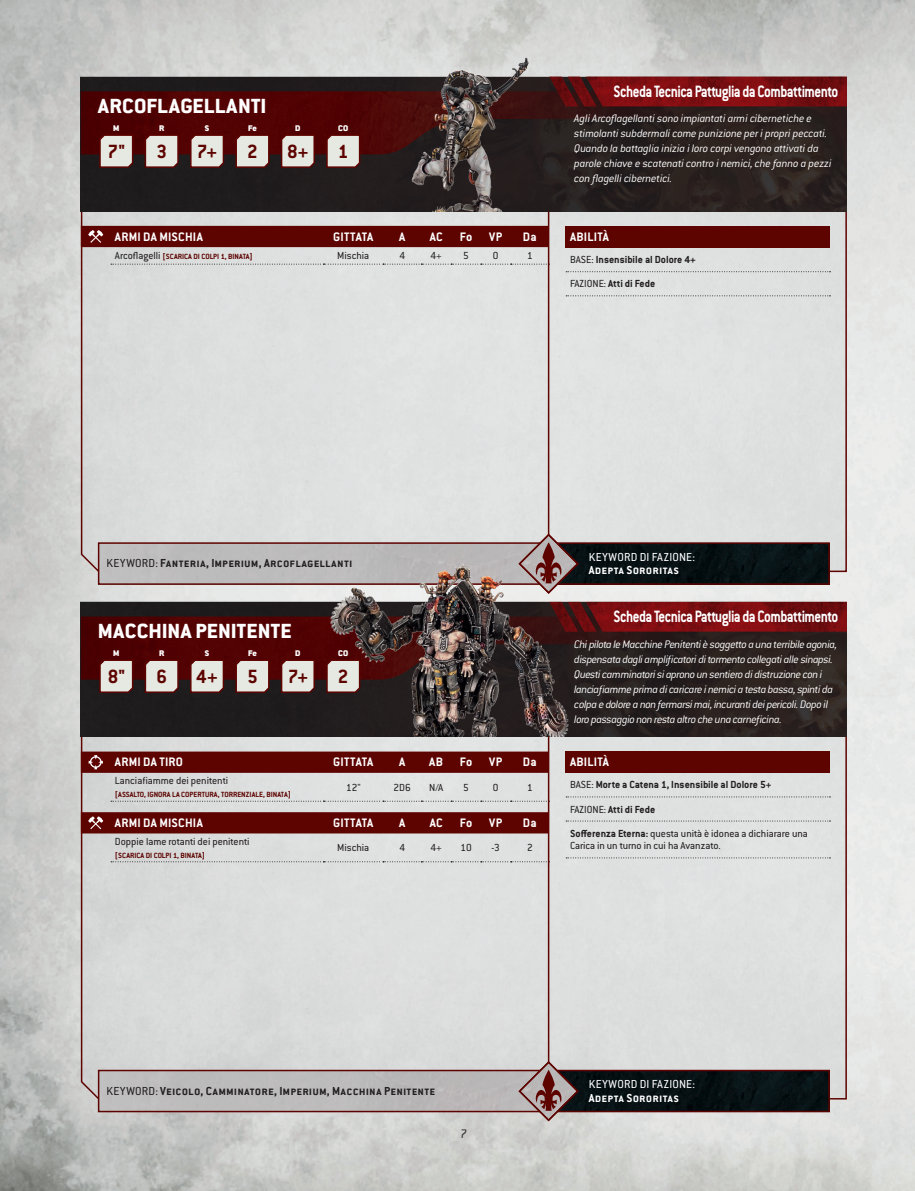
<style>
.page{position:relative;width:915px;height:1191px;background:#fff}
.page>*{position:absolute;margin:0;border:0;box-sizing:border-box;transform-origin:0 0}
.t1{font:800 22.5px "Conduit ITC Std";letter-spacing:.01em;color:#fff}
.t2{font:700 21px "Conduit ITC Std";color:#5d0300}
.t3{font:700 18px "Conduit ITC Std";letter-spacing:-.03em;color:#fff;scale:.82 1}
.t4{font:700 13.5px "Conduit ITC Std";letter-spacing:.02em;color:#fff}
.t5{font:300 13.5px "Conduit ITC Std";color:#231f20}
.t6{font:700 12.75px "Conduit ITC Std";letter-spacing:.01em;color:#231f20}
.t7{font:12.75px "Conduit ITC Std";letter-spacing:.02em;color:#fff}
.t8{font:700 12.75px "Conduit ITC Std";letter-spacing:.01em;color:#fff}
.t9{font:italic 300 12px/15px "Conduit ITC Std";letter-spacing:-.025em;color:#fff}
.t10{font:700 11.25px/24.2px "Conduit ITC Std";color:#231f20}
.t11{font:11.25px "Conduit ITC Std";color:#231f20}
.t12{font:900 9px "Conduit ITC Std";letter-spacing:.025em;color:#fff}
.t13{font:700 8.25px "Conduit ITC Std";color:#5d0300}
.s1{font-weight:400;font-size:11.25px;color:#231f20}
.s2{font-weight:400}
</style>
<div class="page">
<img style="left:0;top:0;width:914px;height:1191px">
<div style="left:80px;top:103px;width:767px;height:470px;background:#dfe1e1"></div>
<svg style="left:80px;top:631px;width:767px;height:469px"></svg>
<img style="left:81px;top:77px;width:765px;height:134px">
<img style="left:81px;top:602px;width:765px;height:134px">
<img style="left:101px;top:545px;width:725px;height:37px">
<div style="left:98px;top:542px;width:731px;height:43px;border:2px solid #5d0300"></div>
<img style="left:101px;top:1072px;width:725px;height:37px">
<div style="left:98px;top:1069px;width:731px;height:43px;border:2px solid #5d0300"></div>
<img style="left:81px;top:91px;width:765px;height:63px">
<img style="left:81px;top:616px;width:765px;height:63px">
<img style="left:549px;top:77px;width:297px;height:29px">
<img style="left:573px;top:602px;width:273px;height:29px">
<img style="left:385px;top:43px;width:157px;height:168px">
<img style="left:320px;top:556px;width:253px;height:180px">
<svg style="left:111px;top:264px;width:436px;height:1px"></svg>
<div style="left:81px;top:226px;width:466px;height:21px;background:#5d0300"></div>
<svg style="left:98px;top:133px;width:36px;height:36px"></svg>
<svg style="left:144px;top:133px;width:35px;height:36px"></svg>
<svg style="left:189px;top:133px;width:36px;height:36px"></svg>
<svg style="left:234px;top:133px;width:36px;height:36px"></svg>
<svg style="left:280px;top:133px;width:35px;height:36px"></svg>
<svg style="left:325px;top:133px;width:36px;height:36px"></svg>
<svg style="left:98px;top:658px;width:36px;height:35px"></svg>
<svg style="left:144px;top:658px;width:35px;height:35px"></svg>
<svg style="left:189px;top:658px;width:36px;height:35px"></svg>
<svg style="left:234px;top:658px;width:36px;height:35px"></svg>
<svg style="left:280px;top:658px;width:35px;height:35px"></svg>
<svg style="left:325px;top:658px;width:36px;height:35px"></svg>
<svg style="left:111px;top:801px;width:436px;height:1px"></svg>
<svg style="left:81px;top:751px;width:466px;height:22px"></svg>
<svg style="left:111px;top:861px;width:436px;height:1px"></svg>
<div style="left:81px;top:812px;width:466px;height:21px;background:#5d0300"></div>
<div style="left:565px;top:751px;width:264px;height:22px;background:#5d0300"></div>
<svg style="left:566px;top:857px;width:264px;height:1px"></svg>
<svg style="left:566px;top:820px;width:264px;height:1px"></svg>
<svg style="left:566px;top:796px;width:264px;height:1px"></svg>
<div style="left:565px;top:226px;width:264px;height:22px;background:#5d0300"></div>
<svg style="left:566px;top:295px;width:264px;height:1px"></svg>
<svg style="left:566px;top:271px;width:264px;height:1px"></svg>
<hr style="left:547px;top:211px;width:2px;height:331px;background:#5d0300">
<hr style="left:547px;top:736px;width:2px;height:333px;background:#5d0300">
<svg style="left:517px;top:532px;width:62px;height:63px"></svg>
<svg style="left:517px;top:1060px;width:62px;height:62px"></svg>
<h1 class="t1" style="left:98px;top:93px;width:170px">ARCOFLAGELLANTI</h1>
<p class="t12" style="left:113px;top:123px;width:8px">M</p>
<p class="t12" style="left:159px;top:123px;width:7px">R</p>
<p class="t12" style="left:205px;top:123px;width:6px">S</p>
<p class="t12" style="left:248px;top:123px;width:10px">Fe</p>
<p class="t12" style="left:295px;top:123px;width:7px">D</p>
<p class="t12" style="left:338px;top:123px;width:12px">CO</p>
<h2 class="t2" style="left:108px;top:138px;width:19px">7"</h2>
<h2 class="t2" style="left:156px;top:138px;width:12px">3</h2>
<h2 class="t2" style="left:197px;top:138px;width:22px">7+</h2>
<h2 class="t2" style="left:247px;top:138px;width:12px">2</h2>
<h2 class="t2" style="left:287px;top:138px;width:23px">8+</h2>
<h2 class="t2" style="left:338px;top:138px;width:12px">1</h2>
<p class="t4" style="left:115px;top:228px;width:89px">ARMI DA MISCHIA</p>
<p class="t4" style="left:333px;top:228px;width:41px">GITTATA</p>
<p class="t4" style="left:399px;top:228px;width:8px">A</p>
<p class="t4" style="left:429px;top:228px;width:14px">AC</p>
<p class="t4" style="left:459px;top:228px;width:14px">Fo</p>
<p class="t4" style="left:489px;top:228px;width:15px">VP</p>
<p class="t4" style="left:523px;top:228px;width:15px">Da</p>
<p class="t13" style="left:115px;top:252px;width:139px"><span class="s1">Arcoflagelli</span> [SCARICA DI COLPI 1, BINATA]</p>
<p class="t11" style="left:337px;top:249px;width:33px">Mischia</p>
<p class="t11" style="left:399px;top:249px;width:7px">4</p>
<p class="t11" style="left:430px;top:249px;width:13px">4+</p>
<p class="t11" style="left:463px;top:249px;width:7px">5</p>
<p class="t11" style="left:493px;top:249px;width:7px">0</p>
<p class="t11" style="left:527px;top:249px;width:7px">1</p>
<h3 class="t3" style="left:613px;top:81px;width:276px">Scheda Tecnica Pattuglia da Combattimento</h3>
<p class="t9" style="left:574px;top:111px;width:259px">Agli Arcoflagellanti sono impiantati armi cibernetiche e stimolanti subdermali come punizione per i propri peccati.<br>Quando la battaglia inizia i loro corpi vengono attivati da parole chiave e scatenati contro i nemici, che fanno a pezzi con flagelli cibernetici.</p>
<p class="t4" style="left:570px;top:229px;width:40px">ABILITÀ</p>
<p class="t10" style="left:570px;top:247px;width:127px"><span class="s2">BASE:</span> Insensibile al Dolore 4+<br><span class="s2">FAZIONE:</span> Atti di Fede</p>
<p class="t6" style="left:106px;top:555px;width:247px"><span class="s2">KEYWORD:</span> Fanteria, Imperium, Arcoflagellanti</p>
<h1 class="t1" style="left:98px;top:618px;width:195px">MACCHINA PENITENTE</h1>
<p class="t12" style="left:113px;top:648px;width:8px">M</p>
<p class="t12" style="left:159px;top:648px;width:7px">R</p>
<p class="t12" style="left:205px;top:648px;width:6px">S</p>
<p class="t12" style="left:248px;top:648px;width:10px">Fe</p>
<p class="t12" style="left:295px;top:648px;width:7px">D</p>
<p class="t12" style="left:338px;top:648px;width:12px">CO</p>
<h2 class="t2" style="left:108px;top:663px;width:19px">8"</h2>
<h2 class="t2" style="left:156px;top:663px;width:12px">6</h2>
<h2 class="t2" style="left:196px;top:663px;width:23px">4+</h2>
<h2 class="t2" style="left:247px;top:663px;width:12px">5</h2>
<h2 class="t2" style="left:288px;top:663px;width:22px">7+</h2>
<h2 class="t2" style="left:338px;top:663px;width:12px">2</h2>
<p class="t4" style="left:115px;top:754px;width:70px">ARMI DA TIRO</p>
<p class="t4" style="left:333px;top:754px;width:41px">GITTATA</p>
<p class="t4" style="left:399px;top:754px;width:8px">A</p>
<p class="t4" style="left:429px;top:754px;width:44px">AB Fo</p>
<p class="t4" style="left:489px;top:754px;width:15px">VP</p>
<p class="t4" style="left:523px;top:754px;width:15px">Da</p>
<p class="t11" style="left:115px;top:774px;width:115px">Lanciafiamme dei penitenti</p>
<p class="t13" style="left:115px;top:789px;width:177px">[ASSALTO, IGNORA LA COPERTURA, TORRENZIALE, BINATA]</p>
<p class="t11" style="left:346px;top:780px;width:16px">12"</p>
<p class="t11" style="left:393px;top:780px;width:19px">2D6</p>
<p class="t11" style="left:429px;top:780px;width:16px">N/A</p>
<p class="t11" style="left:463px;top:780px;width:7px">5</p>
<p class="t11" style="left:493px;top:780px;width:7px">0</p>
<p class="t11" style="left:527px;top:780px;width:7px">1</p>
<p class="t4" style="left:115px;top:814px;width:89px">ARMI DA MISCHIA</p>
<p class="t4" style="left:333px;top:814px;width:41px">GITTATA</p>
<p class="t4" style="left:399px;top:814px;width:8px">A</p>
<p class="t4" style="left:429px;top:814px;width:14px">AC</p>
<p class="t4" style="left:459px;top:814px;width:14px">Fo</p>
<p class="t4" style="left:489px;top:814px;width:15px">VP</p>
<p class="t4" style="left:523px;top:814px;width:15px">Da</p>
<p class="t11" style="left:115px;top:834px;width:136px">Doppie lame rotanti dei penitenti</p>
<p class="t13" style="left:115px;top:850px;width:92px">[SCARICA DI COLPI 1, BINATA]</p>
<p class="t11" style="left:337px;top:841px;width:33px">Mischia</p>
<p class="t11" style="left:399px;top:841px;width:7px">4</p>
<p class="t11" style="left:430px;top:841px;width:13px">4+</p>
<p class="t11" style="left:460px;top:841px;width:13px">10</p>
<p class="t11" style="left:491px;top:841px;width:10px">-3</p>
<p class="t11" style="left:527px;top:841px;width:7px">2</p>
<p class="t7" style="left:588px;top:549px;width:108px">KEYWORD DI FAZIONE:</p>
<p class="t8" style="left:588px;top:562px;width:92px">Adepta Sororitas</p>
<h3 class="t3" style="left:613px;top:606px;width:276px">Scheda Tecnica Pattuglia da Combattimento</h3>
<p class="t9" style="left:574px;top:636px;width:264px">Chi pilota le Macchine Penitenti è soggetto a una terribile agonia, dispensata dagli amplificatori di tormento collegati alle sinapsi.<br>Questi camminatori si aprono un sentiero di distruzione con i lanciafiamme prima di caricare i nemici a testa bassa, spinti da colpa e dolore a non fermarsi mai, incuranti dei pericoli. Dopo il loro passaggio non resta altro che una carneficina.</p>
<p class="t4" style="left:570px;top:754px;width:40px">ABILITÀ</p>
<p class="t10" style="left:570px;top:772px;width:239px"><span class="s2">BASE:</span> Morte a Catena 1, Insensibile al Dolore 5+<br><span class="s2">FAZIONE:</span> Atti di Fede<br>Sofferenza Eterna: <span class="s2">questa unità è idonea a dichiarare una</span></p>
<p class="t11" style="left:570px;top:839px;width:152px">Carica in un turno in cui ha Avanzato.</p>
<p class="t6" style="left:106px;top:1083px;width:330px"><span class="s2">KEYWORD:</span> Veicolo, Camminatore, Imperium, Macchina Penitente</p>
<p class="t5" style="left:460px;top:1126px;width:8px">7</p>
<p class="t7" style="left:588px;top:1076px;width:108px">KEYWORD DI FAZIONE:</p>
<p class="t8" style="left:588px;top:1090px;width:92px">Adepta Sororitas</p>
</div>
